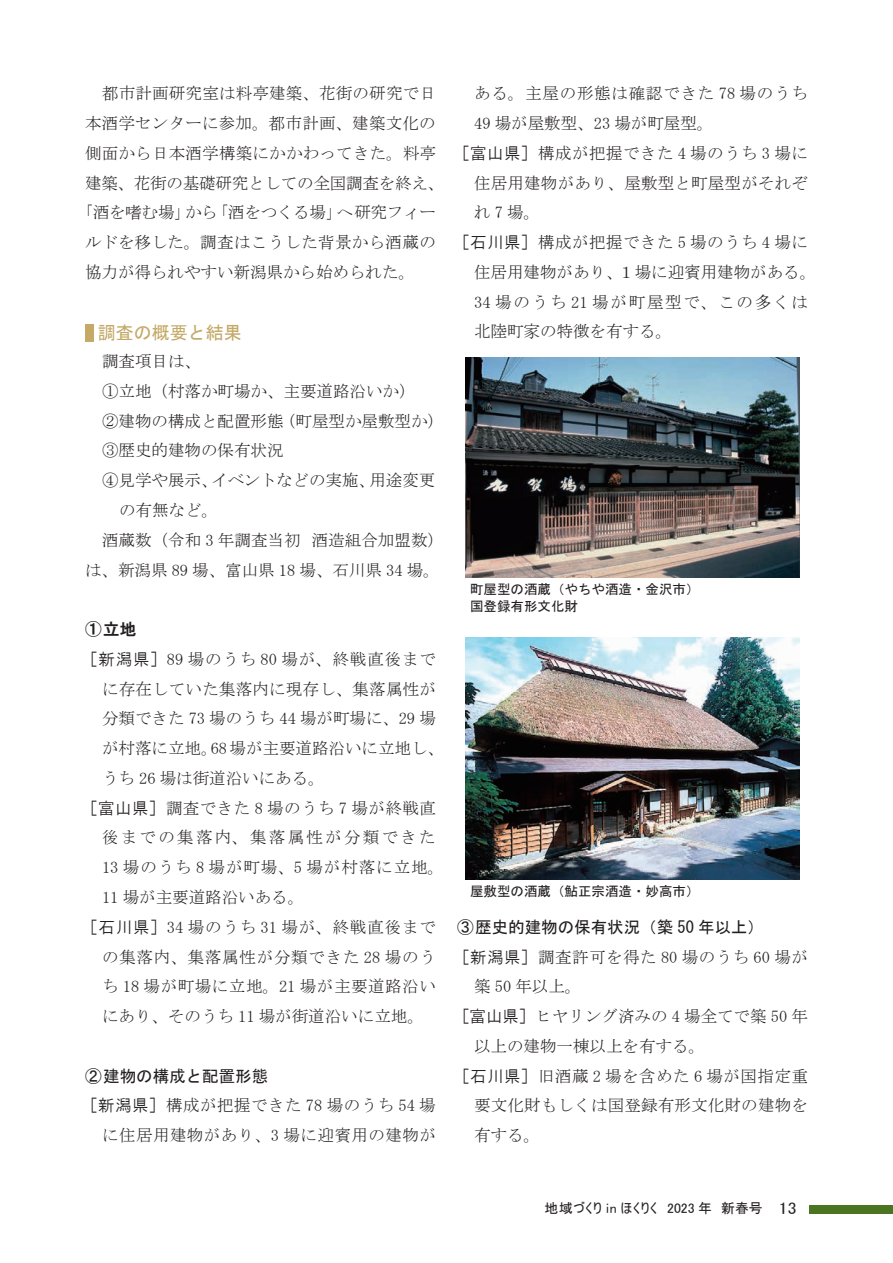
<style>
.page{position:relative;width:893px;height:1263px;background:#fff}
.page>*{position:absolute;margin:0;border:0;box-sizing:border-box;transform-origin:0 0}
.t1{font:18px "MS Gothic";color:#c4a967}
.t2{font:16.5px "MS Mincho";letter-spacing:.01em;color:#231f20}
.t3{font:16.5px/29.7px "MS Mincho";letter-spacing:.03em;color:#231f20;text-align:right}
.t4{font:16.5px "MS Mincho";letter-spacing:.05em;color:#231f20}
.t5{font:16.5px "MS Mincho";letter-spacing:.045em;color:#231f20}
.t6{font:16.5px "MS Gothic";color:#231f20}
.t7{font:16.5px "MS Mincho";letter-spacing:-.015em;color:#231f20}
.t8{font:16.5px "MS Mincho";letter-spacing:-.01em;color:#231f20}
.t9{font:16.5px "MS Mincho";letter-spacing:.055em;color:#231f20}
.t10{font:16.5px "MS Mincho";letter-spacing:.035em;color:#231f20}
.t11{font:16.5px "MS Mincho";letter-spacing:.11em;color:#231f20}
.t12{font:16.5px "MS Mincho";letter-spacing:.14em;color:#231f20}
.t13{font:16.5px "HGP Gothic E";color:#231f20}
.t14{font:13.8px "MS UI Gothic";letter-spacing:.05em;color:#231f20}
.t15{font:13.5px/17px "MS Gothic";color:#231f20}
.s1{font-family:"HG Gothic M"}
.s2{font-family:"MS Gothic";font-size:14.85px}
</style>
<div class="page">
<div style="left:809px;top:1205px;width:84px;height:9px;background:#4b7520"></div>
<div style="left:85px;top:324px;width:9px;height:17px;background:#c4a967"></div>
<img style="left:466px;top:637px;width:333px;height:242px">
<img style="left:466px;top:358px;width:333px;height:219px">
<p class="t2" style="left:102px;top:85px;width:335px">都市計画研究室は料亭建築、花街の研究で日</p>
<p class="t2" style="left:85px;top:115px;width:352px">本酒学センターに参加。都市計画、建築文化の</p>
<p class="t2" style="left:85px;top:145px;width:352px">側面から日本酒学構築にかかわってきた。料亭</p>
<p class="t8" style="left:85px;top:174px;width:361px">建築、花街の基礎研究としての全国調査を終え、</p>
<p class="t7" style="left:77px;top:204px;width:361px">「酒を嗜む場」から「酒をつくる場」へ研究フィー</p>
<p class="t2" style="left:85px;top:234px;width:352px">ルドを移した。調査はこうした背景から酒蔵の</p>
<p class="t2" style="left:85px;top:264px;width:331px">協力が得られやすい新潟県から始められた。</p>
<p class="t1" style="left:98px;top:323px;width:146px">調査の概要と結果</p>
<p class="t2" style="left:102px;top:353px;width:100px">調査項目は、</p>
<p class="t2" style="left:102px;top:383px;width:315px">①立地（村落か町場か、主要道路沿いか）</p>
<p class="t2" style="left:102px;top:412px;width:344px">②建物の構成と配置形態（町屋型か屋敷型か）</p>
<p class="t2" style="left:102px;top:442px;width:183px">③歴史的建物の保有状況</p>
<p class="t2" style="left:102px;top:472px;width:335px">④見学や展示、イベントなどの実施、用途変更</p>
<p class="t2" style="left:119px;top:502px;width:100px">の有無など。</p>
<p class="t2" style="left:102px;top:532px;width:344px">酒蔵数（令和 3 年調査当初 酒造組合加盟数）</p>
<p class="t2" style="left:85px;top:561px;width:356px">は、新潟県 89 場、富山県 18 場、石川県 34 場。</p>
<p class="t13" style="left:85px;top:621px;width:53px">①立地</p>
<p class="t4" style="left:81px;top:651px;width:356px"><span class="s1">［新潟県］</span>89 場のうち 80 場が、終戦直後まで</p>
<p class="t2" style="left:102px;top:680px;width:335px">に存在していた集落内に現存し、集落属性が</p>
<p class="t2" style="left:102px;top:710px;width:335px">分類できた 73 場のうち 44 場が町場に、29 場</p>
<p class="t2" style="left:102px;top:740px;width:344px">が村落に立地。68場が主要道路沿いに立地し、</p>
<p class="t2" style="left:102px;top:770px;width:224px">うち 26 場は街道沿いにある。</p>
<p class="t3" style="left:81px;top:793px;width:356px"><span class="s1">［富山県］</span>調査できた 8 場のうち 7 場が終戦直</p>
<p class="t12" style="left:102px;top:829px;width:335px">後までの集落内、集落属性が分類できた</p>
<p class="t9" style="left:102px;top:859px;width:344px">13 場のうち 8 場が町場、5 場が村落に立地。</p>
<p class="t2" style="left:102px;top:889px;width:204px">11 場が主要道路沿いある。</p>
<p class="t4" style="left:81px;top:918px;width:356px"><span class="s1">［石川県］</span>34 場のうち 31 場が、終戦直後まで</p>
<p class="t5" style="left:102px;top:948px;width:335px">の集落内、集落属性が分類できた 28 場のう</p>
<p class="t10" style="left:102px;top:978px;width:335px">ち 18 場が町場に立地。21 場が主要道路沿い</p>
<p class="t2" style="left:102px;top:1008px;width:323px">にあり、そのうち 11 場が街道沿いに立地。</p>
<p class="t6" style="left:85px;top:1067px;width:185px">②建物の構成と配置形態</p>
<p class="t3" style="left:81px;top:1090px;width:356px"><span class="s1">［新潟県］</span>構成が把握できた 78 場のうち 54 場に住居用建物があり、3 場に迎賓用の建物が</p>
<p class="t5" style="left:474px;top:85px;width:335px">ある。主屋の形態は確認できた 78 場のうち</p>
<p class="t2" style="left:474px;top:115px;width:241px">49 場が屋敷型、23 場が町屋型。</p>
<p class="t3" style="left:453px;top:138px;width:356px"><span class="s1">［富山県］</span>構成が把握できた 4 場のうち 3 場に</p>
<p class="t2" style="left:474px;top:174px;width:335px">住居用建物があり、屋敷型と町屋型がそれぞ</p>
<p class="t2" style="left:474px;top:204px;width:67px">れ7場。</p>
<p class="t3" style="left:453px;top:227px;width:356px"><span class="s1">［石川県］</span>構成が把握できた 5 場のうち 4 場に</p>
<p class="t2" style="left:474px;top:264px;width:344px">住居用建物があり、１場に迎賓用建物がある。</p>
<p class="t11" style="left:474px;top:293px;width:335px">34 場のうち 21 場が町屋型で、この多くは</p>
<p class="t2" style="left:474px;top:323px;width:199px">北陸町家の特徴を有する。</p>
<p class="t15" style="left:470px;top:580px;width:231px">町屋型の酒蔵（やちや酒造・金沢市）国登録有形文化財</p>
<p class="t15" style="left:470px;top:883px;width:231px">屋敷型の酒蔵（鮎正宗酒造・妙高市）</p>
<p class="t6" style="left:457px;top:919px;width:308px">③歴史的建物の保有状況（築 50 年以上）</p>
<p class="t3" style="left:453px;top:942px;width:356px"><span class="s1">［新潟県］</span>調査許可を得た 80 場のうち 60 場が</p>
<p class="t2" style="left:474px;top:978px;width:109px">築 50 年以上。</p>
<p class="t2" style="left:453px;top:1008px;width:356px"><span class="s1">［富山県］</span>ヒヤリング済みの 4 場全てで築 50 年</p>
<p class="t2" style="left:474px;top:1038px;width:232px">以上の建物一棟以上を有する。</p>
<p class="t3" style="left:453px;top:1061px;width:356px"><span class="s1">［石川県］</span>旧酒蔵 2 場を含めた 6 場が国指定重</p>
<p class="t2" style="left:474px;top:1097px;width:335px">要文化財もしくは国登録有形文化財の建物を</p>
<p class="t2" style="left:474px;top:1127px;width:67px">有する。</p>
<p class="t14" style="left:545px;top:1201px;width:254px">地域づくり in ほくりく　2023 年　新春号 <span class="s2">13</span></p>
</div>
